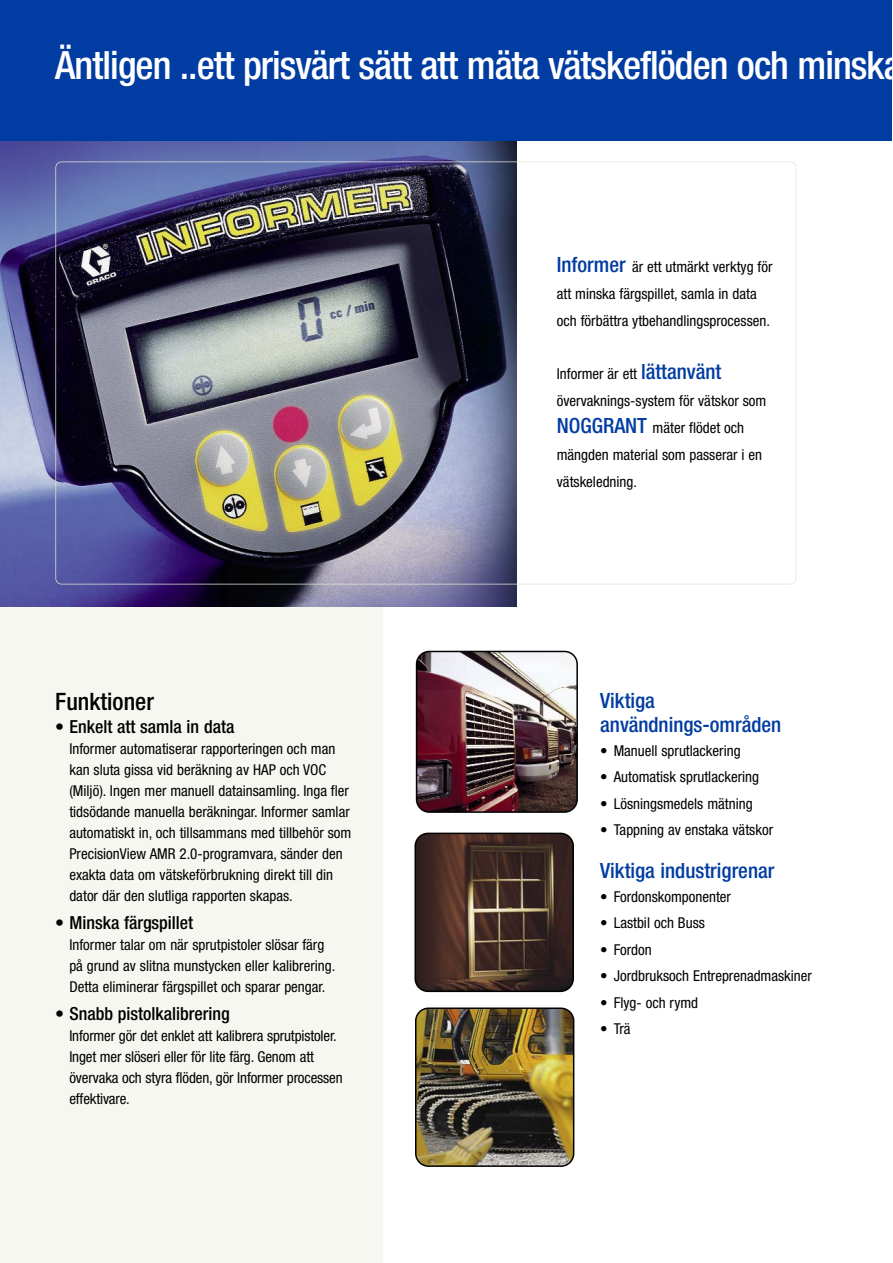
<style>
.page{position:relative;width:893px;height:1263px;background:#fff}
.page>*{position:absolute;margin:0;border:0;box-sizing:border-box;transform-origin:0 0}
.t1{font:500 condensed 39px "Helvetica Neue LT Std";letter-spacing:-.025em;color:#fff}
.t2{font:500 condensed 24px "Helvetica Neue LT Std";color:#000}
.t3{font:500 condensed 21px/24px "Helvetica Neue LT Std";color:#003ca2}
.t4{font:500 condensed 18px "Helvetica Neue LT Std";color:#000}
.t5{font:condensed 15px/21px "Helvetica Neue LT Std";color:#000}
.s1{font-weight:500;font-size:21px;color:#003ca2}
</style>
<div class="page">
<div style="left:0;top:606px;width:383px;height:657px;background:#f7f7f2"></div>
<img style="left:0;top:140px;width:516px;height:467px">
<svg style="left:414px;top:833px;width:160px;height:159px;background:#47322b"></svg>
<img style="left:416px;top:651px;width:162px;height:162px">
<img style="left:415px;top:1008px;width:159px;height:159px">
<div style="left:55px;top:161px;width:741px;height:423px;border:2px solid #e4e3d3;border-radius:6px"></div>
<div style="left:0;top:0;width:892px;height:140px;background:#003ca2"></div>
<h1 class="t1" style="left:55px;top:51px;width:831px">Äntligen ..ett prisvärt sätt att mäta vätskeflöden och minsk</h1>
<h2 class="t2" style="left:55px;top:693px;width:100px">Funktioner</h2>
<p class="t4" style="left:55px;top:720px;width:181px">• Enkelt att samla in data</p>
<p class="t5" style="left:69px;top:739px;width:284px">Informer automatiserar rapporteringen och man kan sluta gissa vid beräkning av HAP och VOC (Miljö). Ingen mer manuell datainsamling. Inga fler tidsödande manuella beräkningar. Informer samlar automatiskt in, och tillsammans med tillbehör som PrecisionView AMR 2.0-programvara, sänder den exakta data om vätskeförbrukning direkt till din dator där den slutliga rapporten skapas.</p>
<p class="t4" style="left:55px;top:916px;width:139px">• Minska färgspillet</p>
<p class="t5" style="left:69px;top:935px;width:267px">Informer talar om när sprutpistoler slösar färg på grund av slitna munstycken eller kalibrering.<br>Detta eliminerar färgspillet och sparar pengar.</p>
<p class="t4" style="left:55px;top:1007px;width:176px">• Snabb pistolkalibrering</p>
<p class="t5" style="left:69px;top:1026px;width:275px">Informer gör det enklet att kalibrera sprutpistoler.<br>Inget mer slöseri eller för lite färg. Genom att övervaka och styra flöden, gör Informer processen effektivare.</p>
<p class="t5" style="left:557px;top:255px;width:217px;line-height:27px"><span class="s1">Informer</span> är ett utmärkt verktyg för att minska färgspillet, samla in data och förbättra ytbehandlingsprocessen.</p>
<p class="t5" style="left:557px;top:361px;width:211px;line-height:27px">Informer är ett <span class="s1">lättanvänt </span>övervaknings-system för vätskor som<br><span class="s1">NOGGRANT</span> mäter flödet och mängden material som passerar i en vätskeledning.</p>
<h3 class="t3" style="left:600px;top:690px;width:183px">Viktiga användnings-områden</h3>
<p class="t5" style="left:600px;top:741px;width:142px">• Manuell sprutlackering</p>
<p class="t5" style="left:600px;top:768px;width:160px">• Automatisk sprutlackering</p>
<p class="t5" style="left:600px;top:794px;width:154px">• Lösningsmedels mätning</p>
<p class="t5" style="left:600px;top:821px;width:174px">• Tappning av enstaka vätskor</p>
<h3 class="t3" style="left:600px;top:860px;width:176px">Viktiga industrigrenar</h3>
<p class="t5" style="left:600px;top:887px;width:132px">• Fordonskomponenter</p>
<p class="t5" style="left:600px;top:914px;width:106px">• Lastbil och Buss</p>
<p class="t5" style="left:600px;top:940px;width:53px">• Fordon</p>
<p class="t5" style="left:600px;top:967px;width:213px">• Jordbruksoch Entreprenadmaskiner</p>
<p class="t5" style="left:600px;top:993px;width:100px">• Flyg- och rymd</p>
<p class="t5" style="left:600px;top:1019px;width:32px">• Trä</p>
</div>
